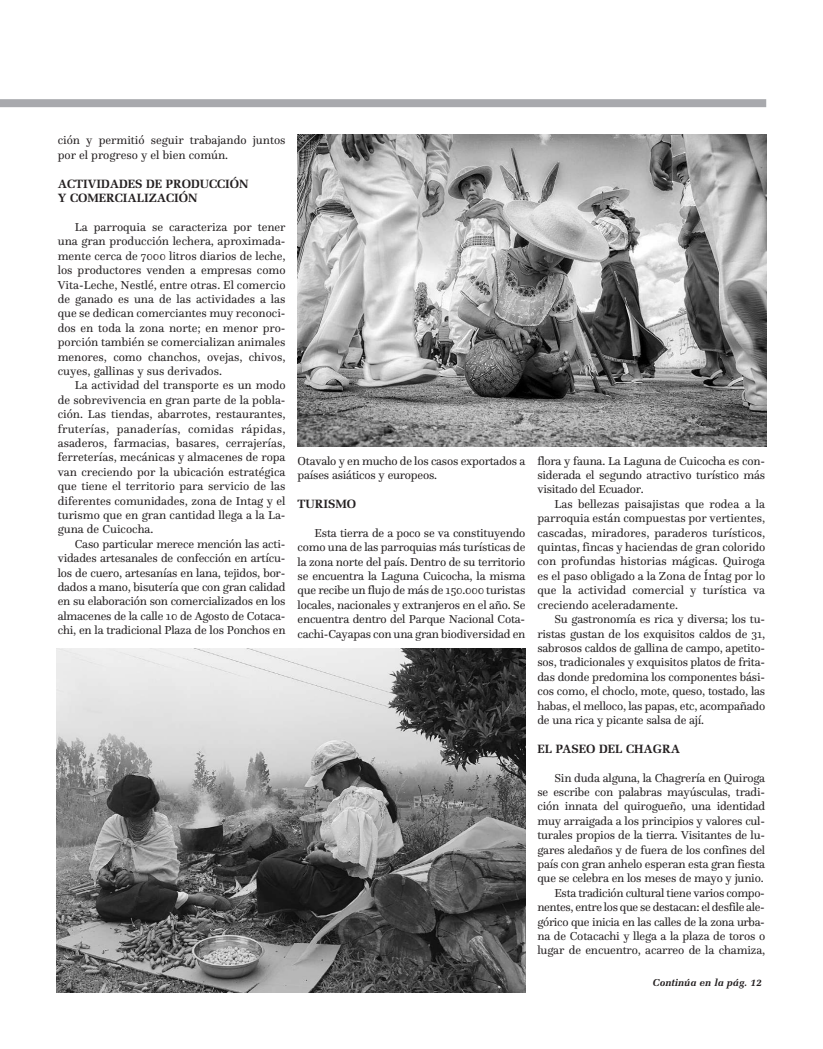
<style>
.page{position:relative;width:823px;height:1049px;background:#fff}
.page>*{position:absolute;margin:0;border:0;box-sizing:border-box;transform-origin:0 0}
.t1{font:12px/14.4px "Questa";letter-spacing:-.015em;color:#231f20;text-align:justify}
.t2{font:700 12px/14.5px "Melior";color:#231f20}
.t3{font:italic 700 10px "Melior";color:#231f20}
</style>
<div class="page">
<div style="left:0;top:99px;width:765px;height:8px;background:#a8a9ad"></div>
<img style="left:297px;top:134px;width:468px;height:313px">
<img style="left:57px;top:648px;width:468px;height:344px">
<p class="t1" style="left:58px;top:134px;width:229px">ción y per mi tió se guir tra ba jan do jun tos por el pro gre so y el bien co mún.</p>
<p class="t2" style="left:58px;top:177px;width:192px">AC TI VI DA DES DE PRO DUC CIÓN<br>Y CO MER CIA LI ZA CIÓN</p>
<p class="t1" style="left:58px;top:221px;width:229px;text-indent:17px">La pa rro quia se ca rac te ri za por te ner una gran pro duc ción le che ra, apro xi ma da - men te cer ca de 7000 li tros dia rios de le che, los pro duc to res ven den a em pre sas co mo Vi ta-Le che, Nes tlé, en tre otras. El co mer cio de ga na do es una de las ac ti vi da des a las que se de di can co mer cian tes muy re co no ci - dos en to da la zo na nor te; en me nor pro - por ción tam bién se co mer cia li zan ani ma les me no res, co mo chan chos, ove jas, chi vos, cu yes, ga lli nas y sus de ri va dos.</p>
<p class="t1" style="left:58px;top:379px;width:229px;text-indent:17px">La ac ti vi dad del trans por te es un mo do de so bre vi ven cia en gran par te de la po bla - ción. Las tien das, aba rro tes, res tau ran tes, fru te rías, pa na de rías, co mi das rá pi das, asa de ros, far ma cias, ba sa res, ce rra je rías, fe rre te rías, me cá ni cas y al ma ce nes de ro pa van cre cien do por la ubi ca ción es tra té gi ca que tie ne el te rri to rio pa ra ser vi cio de las di fe ren tes co mu ni da des, zo na de In tag y el tu ris mo que en gran can ti dad lle ga a la La - gu na de Cui co cha.</p>
<p class="t1" style="left:58px;top:538px;width:229px;text-indent:17px">Ca so par ti cu lar me re ce men ción las ac ti - vi da des ar te sa na les de con fec ción en ar tí cu - los de cue ro, ar te sa nías en la na, te ji dos, bor - da dos a ma no, bi su te ría que con gran ca li dad en su ela bo ra ción son co mer cia li za dos en los al ma ce nes de la ca lle 10 de Agos to de Co ta ca - chi, en la tra di cio nal Pla za de los Pon chos en</p>
<p class="t1" style="left:297px;top:455px;width:229px">Ota va lo y en mu cho de los ca sos ex por ta dos a paí ses asiá ti cos y eu ro peos.</p>
<p class="t2" style="left:297px;top:498px;width:60px">TU RIS MO</p>
<p class="t1" style="left:297px;top:527px;width:229px;text-indent:17px">Es ta tie rra de a po co se va cons ti tu yen do co mo una de las pa rro quias más tu rís ti cas de la zo na nor te del país. Den tro de su te rri to rio se en cuen tra la La gu na Cui co cha, la mis ma que re ci be un flu jo de más de 150.000 tu ris tas lo ca les, na cio na les y ex tran je ros en el año. Se en cuen tra den tro del Par que Na cio nal Co ta - ca chi-Ca ya pas con una gran bio di ver si dad en</p>
<p class="t1" style="left:537px;top:455px;width:229px">flo ra y fau na. La La gu na de Cui co cha es con - si de ra da el se gun do atrac ti vo tu rís ti co más vi si ta do del Ecua dor.</p>
<p class="t1" style="left:537px;top:498px;width:229px;text-indent:17px">Las be lle zas pai sa jis tas que ro dea a la pa rro quia es tán com pues tas por ver tien tes, cas ca das, mi ra do res, pa ra de ros tu rís ti cos, quin tas, fin cas y ha cien das de gran co lo ri do con pro fun das his to rias má gi cas. Qui ro ga es el pa so obli ga do a la Zo na de Ín tag por lo que la ac ti vi dad co mer cial y tu rís ti ca va cre cien do ace le ra da men te.</p>
<p class="t1" style="left:537px;top:613px;width:229px;text-indent:17px">Su gas tro no mía es ri ca y di ver sa; los tu - ris tas gus tan de los ex qui si tos caldos de 31, sa bro sos cal dos de ga lli na de cam po, ape ti to - sos, tra di cio na les y ex qui si tos pla tos de fri ta - das don de pre do mi na los com po nen tes bá si - cos co mo, el cho clo, mo te, que so, tos ta do, las ha bas, el me llo co, las pa pas, etc, acom pa ña do de una ri ca y pi can te sal sa de ají.</p>
<p class="t2" style="left:537px;top:742px;width:144px">EL PA SEO DEL CHA GRA</p>
<p class="t1" style="left:537px;top:771px;width:229px;text-align:right">Sin du da al gu na, la Cha gre ría en Qui ro ga<br>se es cri be con pa la bras ma yús cu las, tra di - ción in na ta del qui ro gue ño, una iden ti dad muy arrai ga da a los prin ci pios y va lo res cul - tu ra les pro pios de la tie rra. Vi si tan tes de lu - ga res ale da ños y de fue ra de los con fi nes del país con gran an he lo es pe ran es ta gran fies ta que se ce le bra en los me ses de ma yo y ju nio.<br>Es ta tra di ción cul tu ral tie ne va rios com po - nen tes, en tre los que se des ta can: el des fi le ale - gó ri co que ini cia en las ca lles de la zo na ur ba - na de Co ta ca chi y lle ga a la pla za de to ros o lu gar de en cuen tro, aca rreo de la cha mi za,</p>
<p class="t3" style="left:652px;top:978px;width:110px">Continúa en la pág. 12</p>
</div>
